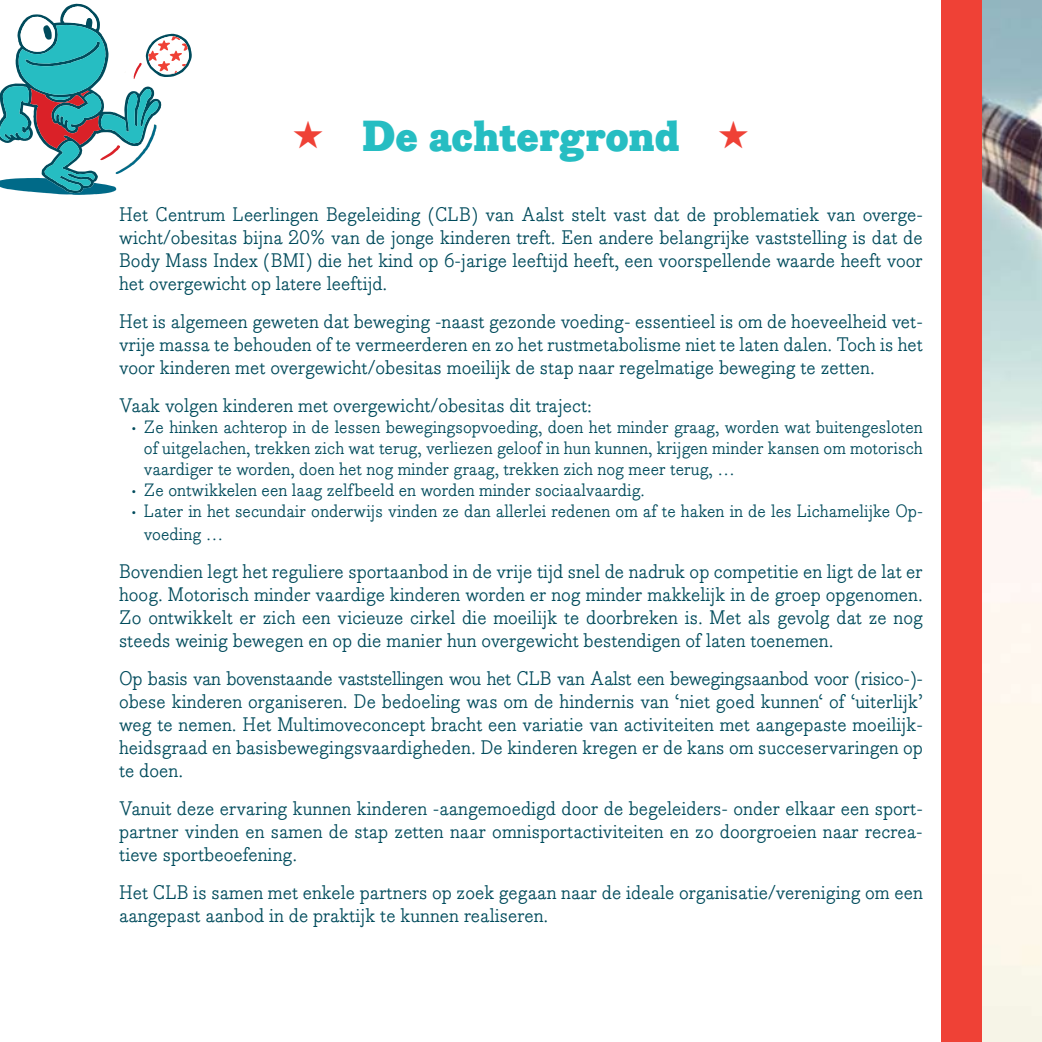
<style>
.page{position:relative;width:1042px;height:1042px;background:#fff}
.page>*{position:absolute;margin:0;border:0;box-sizing:border-box;transform-origin:0 0}
.t1{font:900 42px "Bodoni Egyptian Pro";color:#26bdc2}
.t2{font:19.25px/23.1px "Bodoni Egyptian Pro";color:#004b5c;text-align:justify}
.t3{font:17.5px/21px "Bodoni Egyptian Pro";color:#004b5c;text-align:justify}
</style>
<div class="page">
<div style="left:941px;top:0;width:65px;height:1042px;background:#ef4136"></div>
<img style="left:982px;top:0;width:60px;height:1042px">
<svg style="left:0;top:4px;width:192px;height:191px"></svg>
<h1 class="t1" style="left:362px;top:110px;width:319px">De achtergrond</h1>
<p class="t2" style="left:119px;top:203px;width:805px">Het Centrum Leerlingen Begeleiding (CLB) van Aalst stelt vast dat de problematiek van overge&shy;wicht/obesitas bijna 20% van de jonge kinderen treft. Een andere belangrijke vaststelling is dat de Body Mass Index (BMI) die het kind op 6-jarige leeftijd heeft, een voorspellende waarde heeft voor het overgewicht op latere leeftijd.</p>
<p class="t2" style="left:119px;top:311px;width:805px">Het is algemeen geweten dat beweging -naast gezonde voeding- essentieel is om de hoeveelheid vet&shy;vrije massa te behouden of te vermeerderen en zo het rustmetabolisme niet te laten dalen. Toch is het voor kinderen met overgewicht/obesitas moeilijk de stap naar regelmatige beweging te zetten.</p>
<p class="t2" style="left:119px;top:395px;width:474px">Vaak volgen kinderen met overgewicht/obesitas dit traject:</p>
<p class="t3" style="left:144px;top:417px;width:780px;text-indent:-15px">• Ze hinken achterop in de lessen bewegingsopvoeding, doen het minder graag, worden wat buitengesloten of uitgelachen, trekken zich wat terug, verliezen geloof in hun kunnen, krijgen minder kansen om motorisch vaardiger te worden, doen het nog minder graag, trekken zich nog meer terug, …</p>
<p class="t3" style="left:129px;top:480px;width:517px">• Ze ontwikkelen een laag zelfbeeld en worden minder sociaalvaardig.</p>
<p class="t3" style="left:144px;top:500px;width:780px;line-height:23.1px;text-indent:-15px">• Later in het secundair onderwijs vinden ze dan allerlei redenen om af te haken in de les Lichamelijke Op&shy;voeding …</p>
<p class="t2" style="left:119px;top:560px;width:805px">Bovendien legt het reguliere sportaanbod in de vrije tijd snel de nadruk op competitie en ligt de lat er hoog. Motorisch minder vaardige kinderen worden er nog minder makkelijk in de groep opgenomen.<br>Zo ontwikkelt er zich een vicieuze cirkel die moeilijk te doorbreken is. Met als gevolg dat ze nog steeds weinig bewegen en op die manier hun overgewicht bestendigen of laten toenemen.</p>
<p class="t2" style="left:119px;top:668px;width:805px">Op basis van bovenstaande vaststellingen wou het CLB van Aalst een bewegingsaanbod voor (risico-)- obese kinderen organiseren. De bedoeling was om de hindernis van ‘niet goed kunnen‘ of ‘uiterlijk’ weg te nemen. Het Multimoveconcept bracht een variatie van activiteiten met aangepaste moeilijk&shy;heidsgraad en basisbewegingsvaardigheden. De kinderen kregen er de kans om succeservaringen op te doen.</p>
<p class="t2" style="left:119px;top:798px;width:805px">Vanuit deze ervaring kunnen kinderen -aangemoedigd door de begeleiders- onder elkaar een sport&shy;partner vinden en samen de stap zetten naar omnisportactiviteiten en zo doorgroeien naar recrea&shy;tieve sportbeoefening.</p>
<p class="t2" style="left:119px;top:882px;width:805px">Het CLB is samen met enkele partners op zoek gegaan naar de ideale organisatie/vereniging om een aangepast aanbod in de praktijk te kunnen realiseren.</p>
</div>
